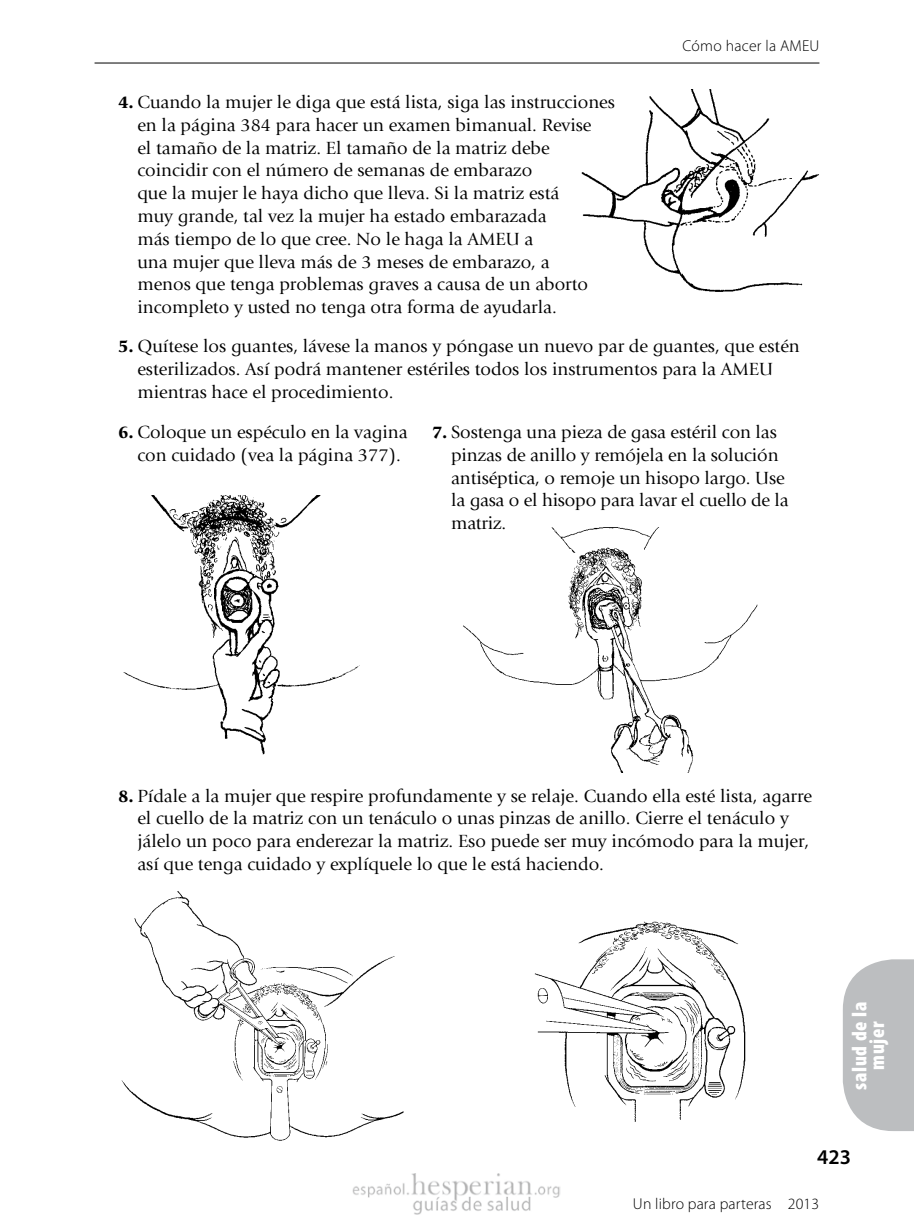
<style>
.page{position:relative;width:914px;height:1229px;background:#fff}
.page>*{position:absolute;margin:0;border:0;box-sizing:border-box;transform-origin:0 0}
.t1{font:900 condensed 21px/17.5px "Myriad Pro";letter-spacing:.03em;color:#fff;text-align:center}
.t2{font:600 21px "Myriad Pro";color:#000}
.t3{font:18.38px/22.8px "Giovanni Placenta";color:#000}
.t4{font:300 15.75px "Myriad Pro";letter-spacing:.01em;color:#000}
.s1{font-weight:900;font-size:17.85px}
</style>
<div class="page">
<hr style="left:94px;top:63px;width:725px;height:1px;background:#000">
<svg style="left:842px;top:959px;width:72px;height:172px;background:#c3c5c7"></svg>
<img style="left:581px;top:89px;width:238px;height:203px">
<img style="left:463px;top:527px;width:295px;height:246px">
<img style="left:123px;top:495px;width:237px;height:260px">
<img style="left:534px;top:921px;width:212px;height:201px">
<img style="left:121px;top:891px;width:283px;height:250px">
<img style="left:352px;top:1173px;width:208px;height:41px">
<p class="t3" style="left:137px;top:91px;width:479px;text-indent:-19px"><span class="s1">4.</span> Cuando la mujer le diga que está lista, siga las instrucciones en la página 384 para hacer un examen bimanual. Revise<br>el tamaño de la matriz. El tamaño de la matriz debe coincidir con el número de semanas de embarazo<br>que la mujer le haya dicho que lleva. Si la matriz está<br>muy grande, tal vez la mujer ha estado embarazada<br>más tiempo de lo que cree. No le haga la AMEU a<br>una mujer que lleva más de 3 meses de embarazo, a<br>menos que tenga problemas graves a causa de un aborto incompleto y usted no tenga otra forma de ayudarla.</p>
<p class="t4" style="left:682px;top:36px;width:138px">Cómo hacer la AMEU</p>
<p class="t3" style="left:137px;top:335px;width:664px;text-indent:-19px"><span class="s1">5.</span> Quítese los guantes, lávese la manos y póngase un nuevo par de guantes, que estén esterilizados. Así podrá mantener estériles todos los instrumentos para la AMEU mientras hace el procedimiento.</p>
<p class="t3" style="left:137px;top:421px;width:272px;text-indent:-19px"><span class="s1">6.</span> Coloque un espéculo en la vagina con cuidado (vea la página 377).</p>
<p class="t3" style="left:451px;top:421px;width:339px;text-indent:-19px"><span class="s1">7.</span> Sostenga una pieza de gasa estéril con las pinzas de anillo y remójela en la solución antiséptica, o remoje un hisopo largo. Use la gasa o el hisopo para lavar el cuello de la matriz.</p>
<p class="t3" style="left:137px;top:784px;width:676px;text-indent:-19px"><span class="s1">8.</span> Pídale a la mujer que respire profundamente y se relaje. Cuando ella esté lista, agarre el cuello de la matriz con un tenáculo o unas pinzas de anillo. Cierre el tenáculo y jálelo un poco para enderezar la matriz. Eso puede ser muy incómodo para la mujer, así que tenga cuidado y explíquele lo que le está haciendo.</p>
<p class="t1" style="left:850px;top:1089px;width:89px;rotate:-90deg">salud de la mujer</p>
<p class="t2" style="left:817px;top:1143px;width:35px">423</p>
<p class="t4" style="left:633px;top:1193px;width:188px">Un libro para parteras 2013</p>
</div>
